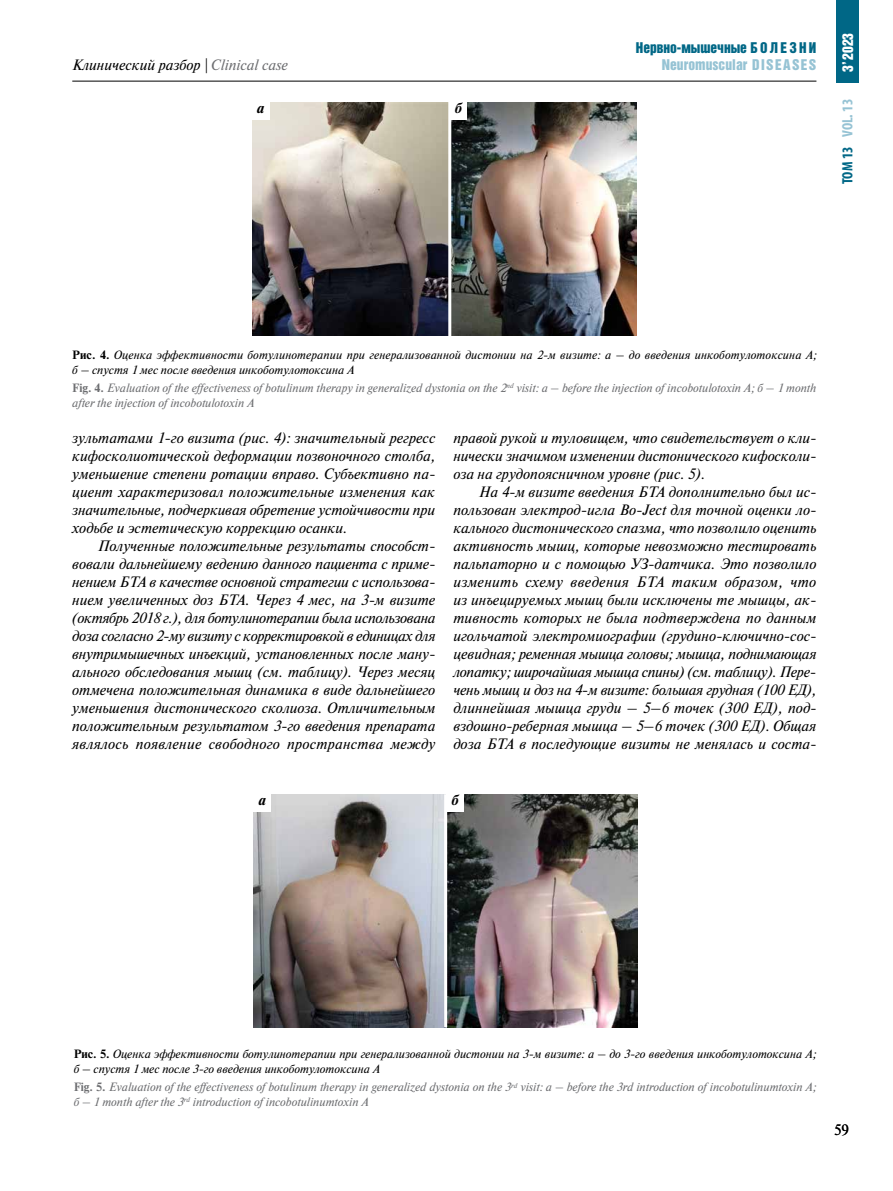
<style>
.page{position:relative;width:893px;height:1191px;background:#fff}
.page>*{position:absolute;margin:0;border:0;box-sizing:border-box;transform-origin:0 0}
.t1{font:italic 15px/18px "Newton C";color:#000;text-align:justify}
.t2{font:15px "Bastion Kontrast Alt C";color:#006786}
.t3{font:15px "Bastion Kontrast Alt C";letter-spacing:.005em;color:#96c3d4}
.t4{font:700 condensed 15px "Myriad Pro";color:#96c3d4}
.t5{font:15px "Bastion Kontrast Alt C";color:#fff}
.t6{font:italic 700 15px "Newton C";color:#000}
.t7{font:15px "Newton C";color:#000}
.t8{font:italic 12px/14.4px "Newton C";color:#6d6e71}
.t9{font:italic 12px/14.4px "Newton C";color:#000}
.s1{color:#6d6e71}
.s2{color:#006786}
.s3{font-weight:700;font-style:normal}
</style>
<div class="page">
<hr style="left:72px;top:81px;width:744px;height:1px;background:#000">
<div style="left:837px;top:0;width:22px;height:83px;background:#006786"></div>
<img style="left:252px;top:103px;width:385px;height:232px">
<hr style="left:448px;top:100px;width:3px;height:239px;background:#fff">
<div style="left:252px;top:103px;width:17px;height:17px;background:#fff"></div>
<div style="left:450px;top:103px;width:17px;height:17px;background:#fff"></div>
<img style="left:254px;top:794px;width:383px;height:233px">
<hr style="left:444px;top:794px;width:3px;height:233px;background:#fff">
<div style="left:254px;top:794px;width:17px;height:17px;background:#fff"></div>
<div style="left:446px;top:794px;width:17px;height:17px;background:#fff"></div>
<p class="t1" style="left:72px;top:56px;width:217px">Клинический разбор | <span class="s1">Clinical case</span></p>
<p class="t6" style="left:257px;top:100px;width:9px">a</p>
<p class="t6" style="left:455px;top:100px;width:9px">б</p>
<p class="t2" style="left:636px;top:40px;width:182px">Нервно-мышечные Б О Л Е З Н И</p>
<p class="t3" style="left:662px;top:57px;width:156px">Neuromuscular DISEASES</p>
<p class="t5" style="left:840px;top:72px;width:40px;rotate:-90deg">3’2023</p>
<p class="t4" style="left:838px;top:184px;width:87px;rotate:-90deg"><span class="s2">ТОМ 13</span> VOL. 13</p>
<p class="t9" style="left:72px;top:348px;width:746px"><span class="s3">Рис. 4.</span> Оценка эффективности ботулинотерапии при генерализованной дистонии на 2-м визите: а – до введения инкоботулотоксина А; б – спустя 1 мес после введения инкоботулотоксина А</p>
<p class="t8" style="left:72px;top:381px;width:746px"><span class="s3">Fig. 4.</span> Evaluation of the effectiveness of botulinum therapy in generalized dystonia on the 2<sup>nd</sup> visit: a – before the injection of incobotulotoxin A; б – 1 month after the injection of incobotulotoxin A</p>
<p class="t1" style="left:72px;top:429px;width:365px">зультатами 1-го визита (рис. 4): значительный регресс кифосколиотической деформации позвоночного столба, уменьшение степени ротации вправо. Субъективно па&shy;циент характеризовал положительные изменения как значительные, подчеркивая обретение устойчивости при ходьбе и эстетическую коррекцию осанки.</p>
<p class="t1" style="left:72px;top:537px;width:365px;text-indent:26px">Полученные положительные результаты способст&shy;вовали дальнейшему ведению данного пациента с приме&shy;нением БТА в качестве основной стратегии с использова&shy;нием увеличенных доз БТА. Через 4 мес, на 3-м визите (октябрь 2018 г.), для ботулинотерапии была использована доза согласно 2-му визиту с корректировкой в единицах для внутримышечных инъекций, установленных после ману&shy;ального обследования мышц (см. таблицу). Через месяц отмечена положительная динамика в виде дальнейшего уменьшения дистонического сколиоза. Отличительным положительным результатом 3-го введения препарата являлось появление свободного пространства между</p>
<p class="t1" style="left:453px;top:429px;width:365px">правой рукой и туловищем, что свидетельствует о кли&shy;нически значимом изменении дистонического кифосколи&shy;оза на грудопоясничном уровне (рис. 5).</p>
<p class="t1" style="left:453px;top:483px;width:365px;text-indent:26px">На 4-м визите введения БТА дополнительно был ис&shy;пользован электрод-игла Bo-Ject для точной оценки ло&shy;кального дистонического спазма, что позволило оценить активность мышц, которые невозможно тестировать пальпаторно и с помощью УЗ-датчика. Это позволило изменить схему введения БТА таким образом, что из инъецируемых мышц были исключены те мышцы, ак&shy;тивность которых не была подтверждена по данным игольчатой электромиографии (грудино-ключично-сос&shy;цевидная; ременная мышца головы; мышца, поднимающая лопатку; широчайшая мышца спины) (см. таблицу). Пере&shy;чень мышц и доз на 4-м визите: большая грудная (100 ЕД), длиннейшая мышца груди – 5–6 точек (300 ЕД), под&shy;вздошно-реберная мышца – 5–6 точек (300 ЕД). Общая доза БТА в последующие визиты не менялась и соста-</p>
<p class="t6" style="left:259px;top:791px;width:9px">a</p>
<p class="t6" style="left:451px;top:791px;width:9px">б</p>
<p class="t9" style="left:74px;top:1047px;width:744px"><span class="s3">Рис. 5.</span> Оценка эффективности ботулинотерапии при генерализованной дистонии на 3-м визите: а – до 3-го введения инкоботулотоксина А; б – спустя 1 мес после 3-го введения инкоботулотоксина А</p>
<p class="t8" style="left:74px;top:1080px;width:744px"><span class="s3">Fig. 5.</span> Evaluation of the effectiveness of botulinum therapy in generalized dystonia on the 3<sup>rd</sup> visit: a – before the 3rd introduction of incobotulinumtoxin A; б – 1 month after the 3<sup>rd</sup> introduction of incobotulinumtoxin A</p>
<p class="t7" style="left:834px;top:1121px;width:17px">59</p>
</div>
